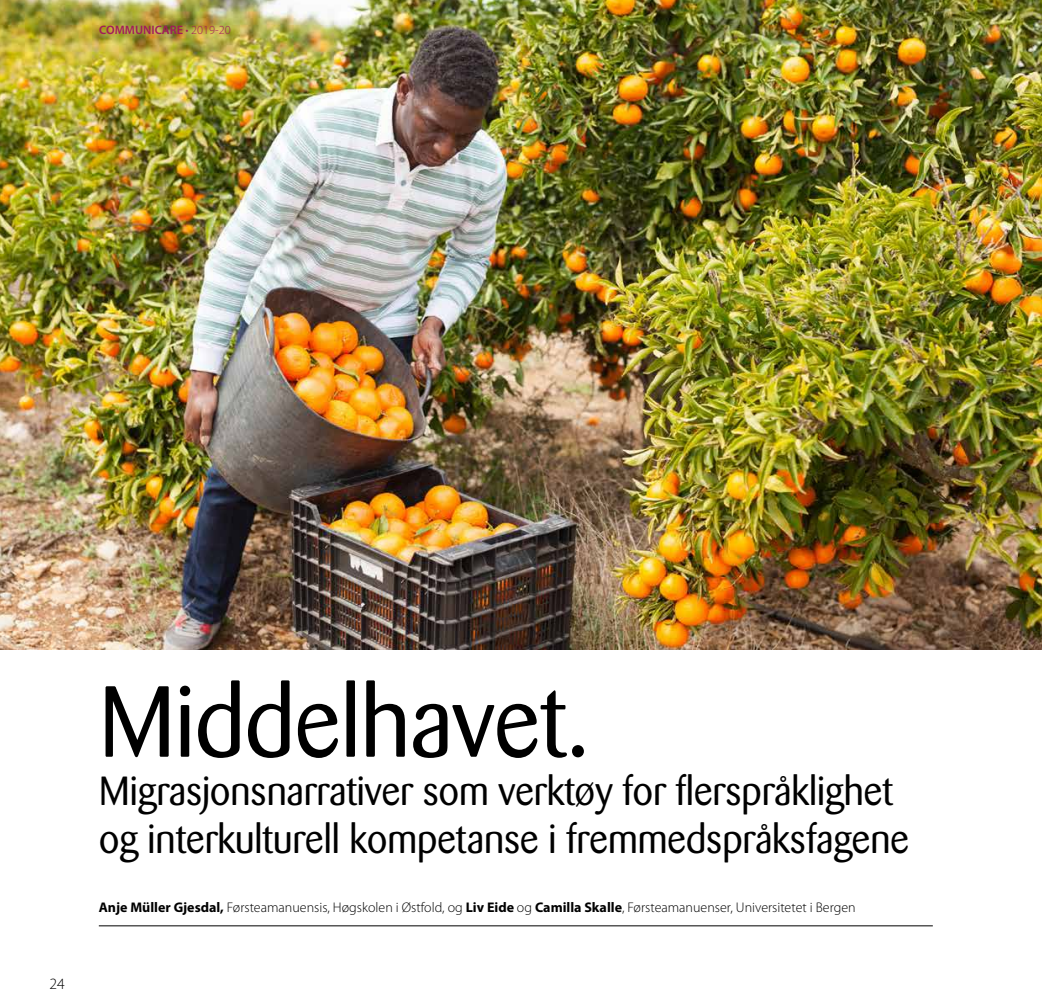
<style>
.page{position:relative;width:1042px;height:1008px;background:#fff}
.page>*{position:absolute;margin:0;border:0;box-sizing:border-box;transform-origin:0 0}
.t1{font:99.75px "Barmeno";color:#000;scale:.96 1}
.t2{font:40.25px/48.3px "Barmeno";color:#000;scale:.96 1}
.t3{font:300 15.75px "Myriad Pro";color:#000}
.t4{font:300 14px "Myriad Pro";color:#000}
.t5{font:600 12.25px "Myriad Pro";color:#a21a5b}
.s1{font-weight:300}
.s2{font-weight:700}
</style>
<div class="page">
<img style="left:0;top:0;width:1042px;height:649px">
<hr style="left:99px;top:925px;width:834px;height:1px;background:#000">
<p class="t5" style="left:99px;top:24px;width:133px">COMMUNICARE <span class="s1">• 2019-20</span></p>
<p class="t3" style="left:50px;top:974px;width:17px">24</p>
<h1 class="t1" style="left:99px;top:664px;width:513px">Middelhavet.</h1>
<h2 class="t2" style="left:99px;top:767px;width:845px">Migrasjonsnarrativer som verktøy for flerspråklighet og interkulturell kompetanse i fremmedspråksfagene</h2>
<p class="t4" style="left:99px;top:898px;width:758px"><span class="s2">Anje Müller Gjesdal,</span> Førsteamanuensis, Høgskolen i Østfold, og <span class="s2">Liv Eide</span> og <span class="s2">Camilla Skalle</span>, Førsteamanuenser, Universitetet i Bergen</p>
</div>
